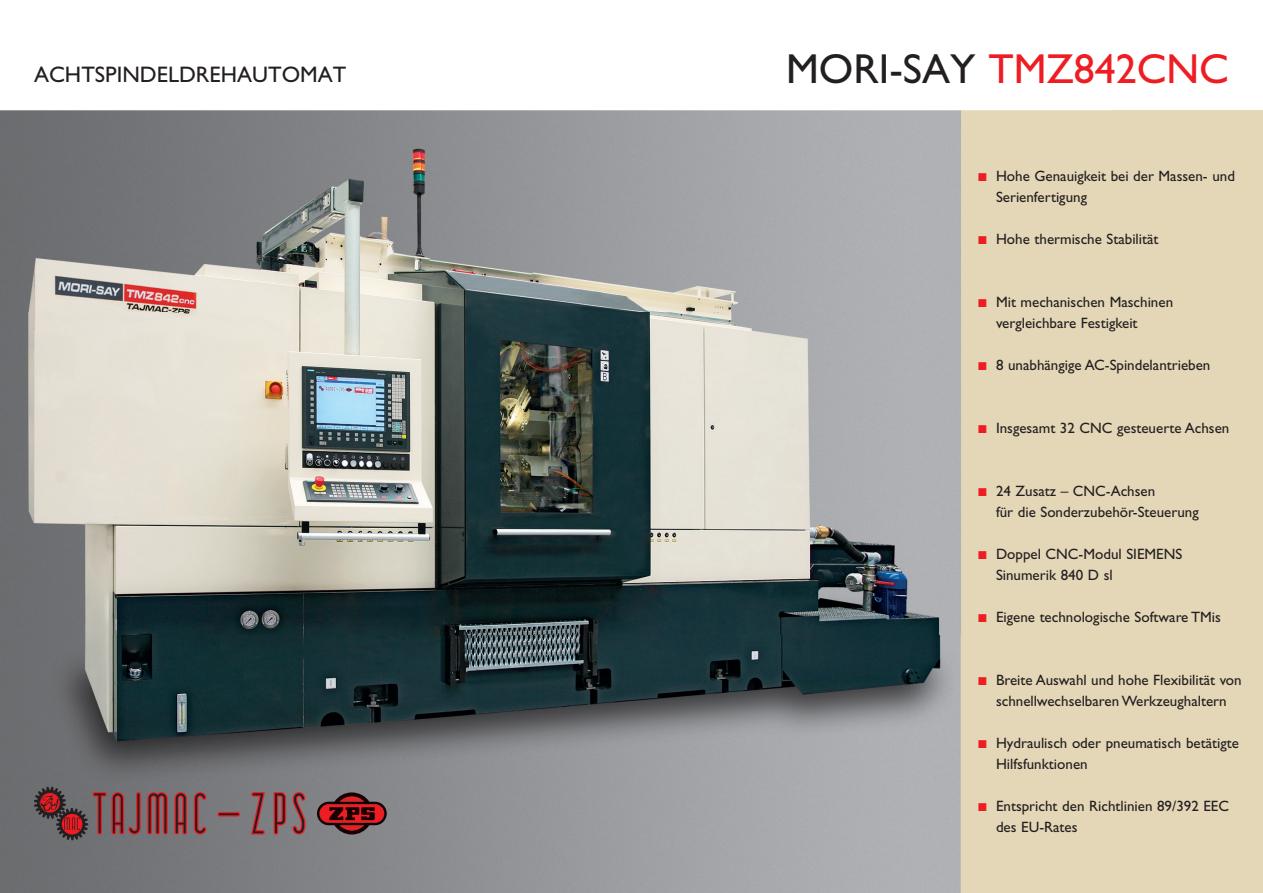
<style>
.page{position:relative;width:1263px;height:893px;background:#fff}
.page>*{position:absolute;margin:0;border:0;box-sizing:border-box;transform-origin:0 0}
.t1{font:42px "Gill Sans CE";color:#ee1d23}
.t2{font:22.5px "Gill Sans CE";color:#231f20}
.t3{font:15px/21px "Gill Sans CE";color:#231f20}
.s1{color:#231f20}
.s2{font-family:"European Pi Three";font-size:10.5px;color:#ee1d23}
</style>
<div class="page">
<img style="left:0;top:110px;width:1263px;height:783px">
<svg style="left:217px;top:812px;width:23px;height:4px"></svg>
<svg style="left:317px;top:792px;width:70px;height:42px;background:#7a3639"></svg>
<svg style="left:174px;top:792px;width:13px;height:43px"></svg>
<svg style="left:147px;top:792px;width:21px;height:43px"></svg>
<svg style="left:194px;top:792px;width:12px;height:43px"></svg>
<svg style="left:219px;top:813px;width:20px;height:2px"></svg>
<svg style="left:292px;top:792px;width:14px;height:43px"></svg>
<svg style="left:251px;top:792px;width:14px;height:43px"></svg>
<svg style="left:274px;top:792px;width:12px;height:43px"></svg>
<svg style="left:34px;top:787px;width:107px;height:53px;background:#755053"></svg>
<h2 class="t2" style="left:34px;top:67px;width:314px">ACHTSPINDELDREHAUTOMAT</h2>
<h1 class="t1" style="left:786px;top:55px;width:444px"><span class="s1">MORI-SAY</span> TMZ842CNC</h1>
<p class="t3" style="left:996px;top:167px;width:241px;text-indent:-18px"><span class="s2">-</span> Hohe Genauigkeit bei der Massen- und<br>Serienfertigung</p>
<p class="t3" style="left:978px;top:230px;width:182px"><span class="s2">-</span> Hohe thermische Stabilität</p>
<p class="t3" style="left:996px;top:293px;width:179px;text-indent:-18px"><span class="s2">-</span> Mit mechanischen Maschinen vergleichbare Festigkeit</p>
<p class="t3" style="left:978px;top:356px;width:234px"><span class="s2">-</span> 8 unabhängige AC-Spindelantrieben</p>
<p class="t3" style="left:978px;top:419px;width:253px"><span class="s2">-</span> Insgesamt 32 CNC gesteuerte Achsen</p>
<p class="t3" style="left:996px;top:482px;width:204px;text-indent:-18px"><span class="s2">-</span> 24 Zusatz – CNC-Achsen<br>für die Sonderzubehör-Steuerung</p>
<p class="t3" style="left:996px;top:545px;width:188px;text-indent:-18px"><span class="s2">-</span> Doppel CNC-Modul SIEMENS<br>Sinumerik 840 D sl</p>
<p class="t3" style="left:978px;top:608px;width:244px"><span class="s2">-</span> Eigene technologische Software TMis</p>
<p class="t3" style="left:978px;top:671px;width:265px;text-align:center"><span class="s2">-</span> Breite Auswahl und hohe Flexibilität von schnellwechselbaren Werkzeughaltern</p>
<p class="t3" style="left:996px;top:734px;width:244px;text-indent:-18px"><span class="s2">-</span> Hydraulisch oder pneumatisch betätigte<br>Hilfsfunktionen</p>
<p class="t3" style="left:996px;top:797px;width:235px;text-indent:-18px"><span class="s2">-</span> Entspricht den Richtlinien 89/392 EEC des EU-Rates</p>
</div>
